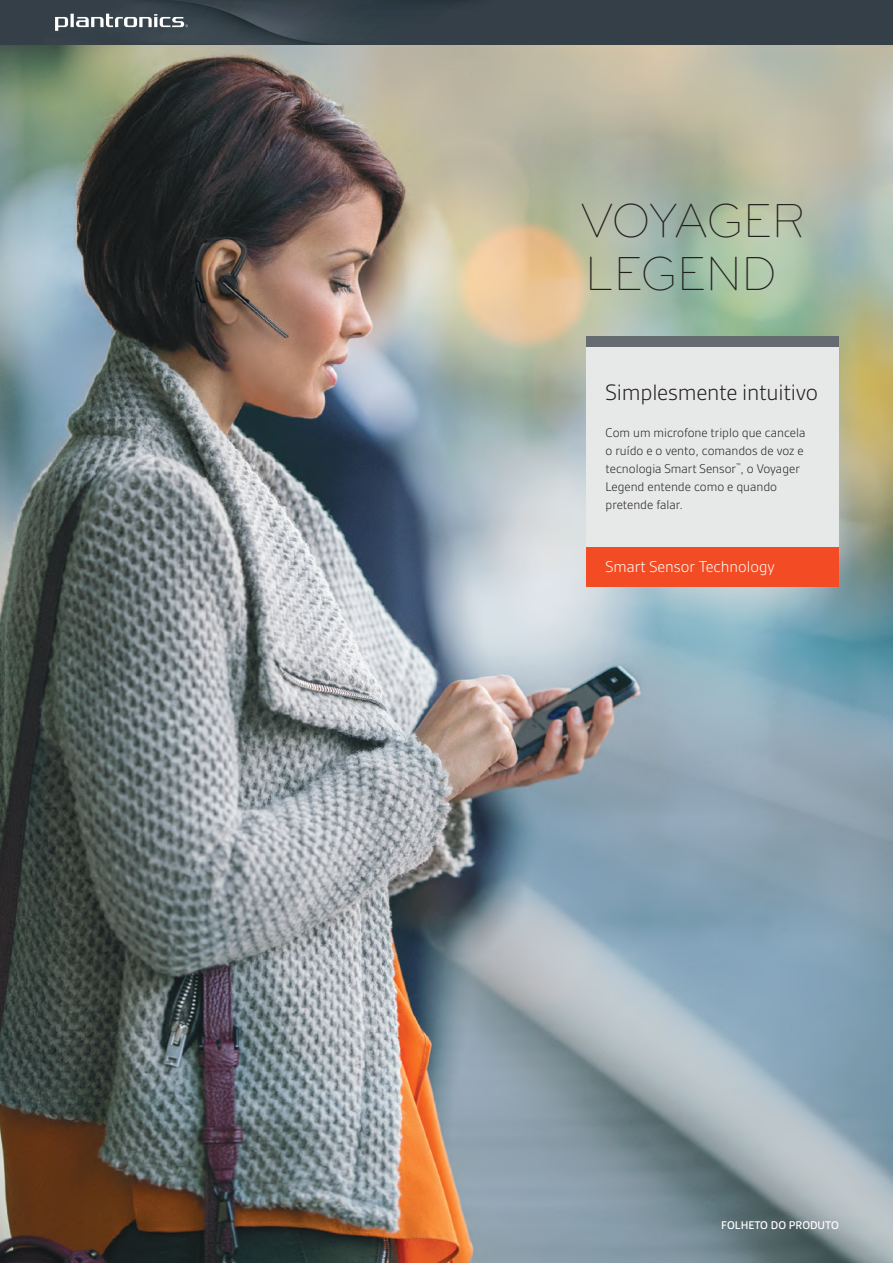
<style>
.page{position:relative;width:893px;height:1263px;background:#fff}
.page>*{position:absolute;margin:0;border:0;box-sizing:border-box;transform-origin:0 0}
.t1{font:49.5px/52.5px "Bryant Light Alternate";letter-spacing:-.01em;color:#241f1f}
.t2{font:300 24px "Gesta";letter-spacing:-.01em;color:#241f1f}
.t3{font:300 16.8px "Gesta";color:#fff}
.t4{font:300 13.5px/18px "Gesta";color:#241f1f}
.t5{font:500 12px "Gesta";color:#fff}
</style>
<div class="page">
<img style="left:0;top:45px;width:893px;height:1218px">
<svg style="left:0;top:0;width:893px;height:45px;background:#38434b"></svg>
<div style="left:586px;top:347px;width:253px;height:200px;background:#e7e8e8"></div>
<div style="left:586px;top:336px;width:253px;height:11px;background:#656b70"></div>
<div style="left:586px;top:547px;width:253px;height:40px;background:#f34c24"></div>
<h1 class="t1" style="left:581px;top:195px;width:227px">VOYAGER<br>LEGEND</h1>
<h2 class="t2" style="left:606px;top:379px;width:214px">Simplesmente intuitivo</h2>
<p class="t4" style="left:606px;top:424px;width:201px">Com um microfone triplo que cancela o ruído e o vento, comandos de voz e tecnologia Smart Sensor<sup>™</sup>, o Voyager<br>Legend entende como e quando pretende falar.</p>
<p class="t3" style="left:606px;top:557px;width:171px">Smart Sensor Technology</p>
<p class="t5" style="left:721px;top:1218px;width:119px">FOLHETO DO PRODUTO</p>
</div>
